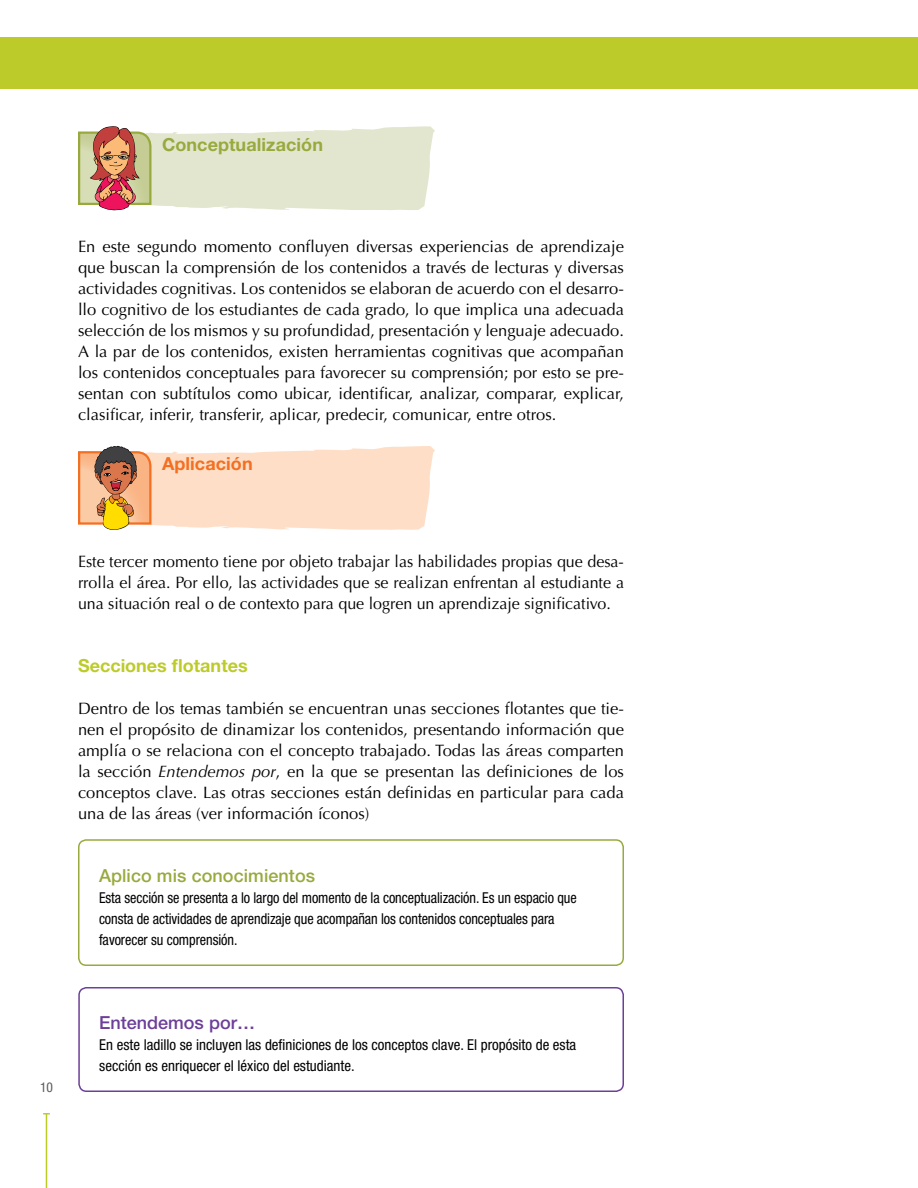
<style>
.page{position:relative;width:918px;height:1188px;background:#fff}
.page>*{position:absolute;margin:0;border:0;box-sizing:border-box;transform-origin:0 0}
.t1{font:500 18px "Helvetica Neue LT Std";letter-spacing:.005em;color:#98aa3e}
.t2{font:700 18px "Helvetica Neue LT Std";color:#bdcb2a}
.t3{font:700 18px "Helvetica Neue LT Std";letter-spacing:.005em;color:#98aa3e}
.t4{font:500 18px "Helvetica Neue LT Std";color:#6c3f98}
.t5{font:700 18px "Helvetica Neue LT Std";letter-spacing:.005em;color:#f36f21}
.t6{font:16.5px/21px "Optima LT Std";color:#000;text-align:justify}
.t7{font:condensed 15px/21px "Helvetica Neue LT Std";letter-spacing:-.005em;color:#000;scale:.95 1}
.t8{font:condensed 15px/21px "Helvetica Neue LT Std";letter-spacing:-.005em;color:#000}
.t9{font:condensed 13.5px "Helvetica Neue LT Std";color:#58595b}
.s1{font-style:italic}
</style>
<div class="page">
<hr style="left:46px;top:1114px;width:1px;height:74px;background:#bdcb2a">
<svg style="left:78px;top:126px;width:357px;height:85px;background:#ded7c0"></svg>
<svg style="left:78px;top:446px;width:357px;height:84px;background:#f5d2b6"></svg>
<div style="left:78px;top:839px;width:546px;height:127px;border:2px solid #98aa3e;border-radius:8px"></div>
<div style="left:78px;top:987px;width:546px;height:105px;border:2px solid #6c3f98;border-radius:8px"></div>
<div style="left:0;top:37px;width:918px;height:51px;background:#bdcb2a"></div>
<p class="t3" style="left:162px;top:133px;width:163px">Conceptualización</p>
<p class="t6" style="left:78px;top:236px;width:548px">En este segundo momento confluyen diversas experiencias de aprendizaje que buscan la comprensión de los contenidos a través de lecturas y diversas actividades cognitivas. Los contenidos se elaboran de acuerdo con el desarro&shy;llo cognitivo de los estudiantes de cada grado, lo que implica una adecuada selección de los mismos y su profundidad, presentación y lenguaje adecuado.<br>A la par de los contenidos, existen herramientas cognitivas que acompañan los contenidos conceptuales para favorecer su comprensión; por esto se pre&shy;sentan con subtítulos como ubicar, identificar, analizar, comparar, explicar, clasificar, inferir, transferir, aplicar, predecir, comunicar, entre otros.</p>
<p class="t5" style="left:162px;top:453px;width:92px">Aplicación</p>
<p class="t6" style="left:78px;top:551px;width:548px">Este tercer momento tiene por objeto trabajar las habilidades propias que desa&shy;rrolla el área. Por ello, las actividades que se realizan enfrentan al estudiante a una situación real o de contexto para que logren un aprendizaje significativo.</p>
<p class="t2" style="left:78px;top:654px;width:171px">Secciones flotantes</p>
<p class="t6" style="left:78px;top:698px;width:548px">Dentro de los temas también se encuentran unas secciones flotantes que tie&shy;nen el propósito de dinamizar los contenidos, presentando información que amplía o se relaciona con el concepto trabajado. Todas las áreas comparten la sección <span class="s1">Entendemos por</span>, en la que se presentan las definiciones de los conceptos clave. Las otras secciones están definidas en particular para cada una de las áreas (ver información íconos)</p>
<p class="t1" style="left:99px;top:865px;width:218px">Aplico mis conocimientos</p>
<p class="t7" style="left:99px;top:887px;width:504px">Esta sección se presenta a lo largo del momento de la conceptualización. Es un espacio que consta de actividades de aprendizaje que acompañan los contenidos conceptuales para favorecer su comprensión.</p>
<p class="t9" style="left:40px;top:1079px;width:14px">10</p>
<p class="t4" style="left:99px;top:1012px;width:157px">Entendemos por…</p>
<p class="t8" style="left:99px;top:1034px;width:478px">En este ladillo se incluyen las definiciones de los conceptos clave. El propósito de esta sección es enriquecer el léxico del estudiante.</p>
</div>
